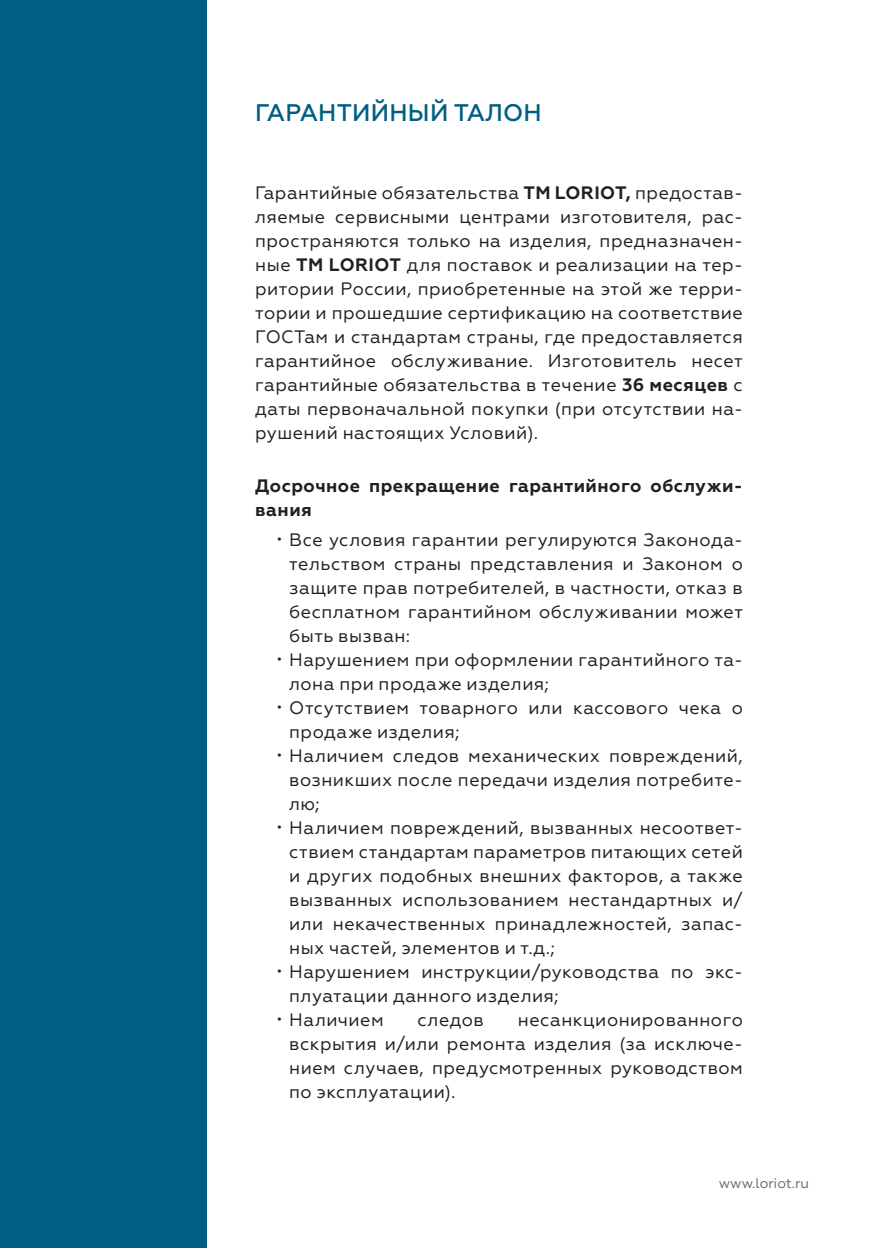
<style>
.page{position:relative;width:896px;height:1248px;background:#fff}
.page>*{position:absolute;margin:0;border:0;box-sizing:border-box;transform-origin:0 0}
.t1{font:500 24px "Geometria";letter-spacing:.01em;color:#005e83}
.t2{font:18px/24px "Geometria";letter-spacing:.025em;color:#231f20;text-align:justify}
.t3{font:700 18px/24px "Geometria";letter-spacing:.03em;color:#231f20}
.t4{font:14px "Geometria";color:#6c6d70}
.s1{font-weight:700}
</style>
<div class="page">
<div style="left:0;top:0;width:204px;height:1244px;background:#005e83"></div>
<h1 class="t1" style="left:255px;top:98px;width:288px">ГАРАНТИЙНЫЙ ТАЛОН</h1>
<p class="t2" style="left:255px;top:180px;width:489px">Гарантийные обязательства <span class="s1">TМ LORIOT,</span> предостав&shy;ляемые сервисными центрами изготовителя, рас&shy;пространяются только на изделия, предназначен&shy;ные <span class="s1">TМ LORIOT</span> для поставок и реализации на тер&shy;ритории России, приобретенные на этой же терри&shy;тории и прошедшие сертификацию на соответствие ГОСТам и стандартам страны, где предоставляется гарантийное обслуживание. Изготовитель несет гарантийные обязательства в течение <span class="s1">36 месяцев</span> с даты первоначальной покупки (при отсутствии на&shy;рушений настоящих Условий).</p>
<p class="t3" style="left:255px;top:474px;width:489px">Досрочное прекращение гарантийного обслужи&shy;вания</p>
<p class="t2" style="left:277px;top:528px;width:467px"><span class="s1">·</span> Все условия гарантии регулируются Законода-</p>
<p class="t2" style="left:289px;top:552px;width:455px">тельством страны представления и Законом о</p>
<p class="t2" style="left:289px;top:576px;width:455px">защите прав потребителей, в частности, отказ в</p>
<p class="t2" style="left:289px;top:600px;width:455px">бесплатном гарантийном обслуживании может</p>
<p class="t2" style="left:289px;top:624px;width:123px">быть вызван:</p>
<p class="t2" style="left:277px;top:648px;width:467px"><span class="s1">·</span> Нарушением при оформлении гарантийного та-</p>
<p class="t2" style="left:289px;top:672px;width:261px">лона при продаже изделия;</p>
<p class="t2" style="left:277px;top:696px;width:467px"><span class="s1">·</span> Отсутствием товарного или кассового чека о</p>
<p class="t2" style="left:289px;top:720px;width:172px">продаже изделия;</p>
<p class="t2" style="left:277px;top:744px;width:467px"><span class="s1">·</span> Наличием следов механических повреждений,</p>
<p class="t2" style="left:289px;top:768px;width:455px">возникших после передачи изделия потребите-</p>
<p class="t2" style="left:289px;top:792px;width:32px">лю;</p>
<p class="t2" style="left:277px;top:816px;width:467px"><span class="s1">·</span> Наличием повреждений, вызванных несоответ-</p>
<p class="t2" style="left:289px;top:840px;width:455px">ствием стандартам параметров питающих сетей</p>
<p class="t2" style="left:289px;top:864px;width:455px">и других подобных внешних факторов, а также</p>
<p class="t2" style="left:289px;top:888px;width:455px">вызванных использованием нестандартных и/</p>
<p class="t2" style="left:289px;top:912px;width:455px">или некачественных принадлежностей, запас-</p>
<p class="t2" style="left:289px;top:936px;width:267px">ных частей, элементов и т.д.;</p>
<p class="t2" style="left:277px;top:960px;width:467px"><span class="s1">·</span> Нарушением инструкции/руководства по экс-</p>
<p class="t2" style="left:289px;top:984px;width:271px">плуатации данного изделия;</p>
<p class="t2" style="left:277px;top:1008px;width:108px"><span class="s1">·</span> Наличием</p>
<p class="t2" style="left:417px;top:1008px;width:68px">следов</p>
<p class="t2" style="left:289px;top:1008px;width:455px;text-indent:229px">несанкционированного вскрытия и/или ремонта изделия (за исключе&shy;нием случаев, предусмотренных руководством по эксплуатации).</p>
<p class="t4" style="left:719px;top:1175px;width:92px">www.loriot.ru</p>
</div>
